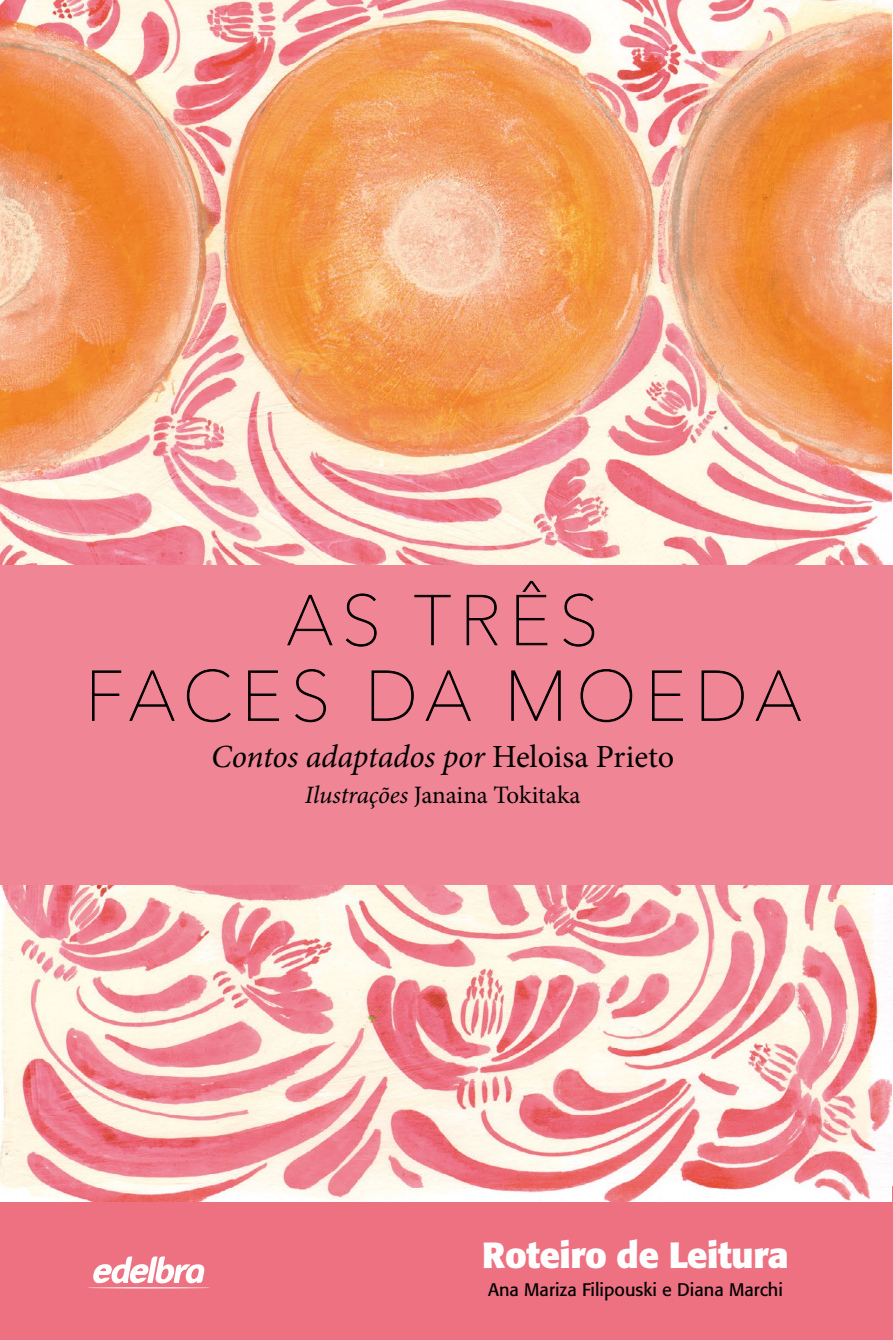
<style>
.page{position:relative;width:893px;height:1340px;background:#fff}
.page>*{position:absolute;margin:0;border:0;box-sizing:border-box;transform-origin:0 0}
.t1{font:200 69.75px/75.6px "Avenir Next";letter-spacing:.12em;color:#000;text-align:center}
.t2{font:700 36px "Formata";letter-spacing:-.01em;color:#fff}
.t3{font:italic 32.18px "Minion Pro";letter-spacing:-.005em;color:#000}
.t4{font:24.97px "Minion Pro";letter-spacing:-.005em;color:#000}
.t5{font:18px "Formata";color:#000}
.s1{font-style:normal}
.s2{font-style:italic}
</style>
<div class="page">
<div style="left:0;top:1186px;width:893px;height:153px;background:#ee7182"></div>
<img style="left:0;top:0;width:891px;height:1201px">
<div style="left:0;top:565px;width:893px;height:319px;background:#f08596"></div>
<svg style="left:287px;top:594px;width:46px;height:52px"></svg>
<svg style="left:345px;top:593px;width:32px;height:54px"></svg>
<svg style="left:414px;top:594px;width:37px;height:51px"></svg>
<svg style="left:466px;top:594px;width:32px;height:52px"></svg>
<svg style="left:516px;top:580px;width:32px;height:65px"></svg>
<svg style="left:563px;top:593px;width:32px;height:54px"></svg>
<svg style="left:92px;top:670px;width:30px;height:51px"></svg>
<svg style="left:129px;top:670px;width:46px;height:51px"></svg>
<svg style="left:186px;top:669px;width:45px;height:53px"></svg>
<svg style="left:248px;top:670px;width:31px;height:51px"></svg>
<svg style="left:295px;top:669px;width:31px;height:53px"></svg>
<svg style="left:371px;top:670px;width:43px;height:51px"></svg>
<svg style="left:425px;top:670px;width:46px;height:51px"></svg>
<svg style="left:511px;top:670px;width:50px;height:51px"></svg>
<svg style="left:580px;top:669px;width:53px;height:53px"></svg>
<svg style="left:652px;top:670px;width:31px;height:51px"></svg>
<svg style="left:701px;top:670px;width:43px;height:51px"></svg>
<svg style="left:755px;top:670px;width:46px;height:51px"></svg>
<hr style="left:87px;top:1287px;width:123px;height:1px;background:#fff;border-radius:50%">
<svg style="left:93px;top:1256px;width:111px;height:27px"></svg>
<h1 class="t1" style="left:85px;top:578px;width:718px">AS TRÊS<br>FACES DA MOEDA</h1>
<h3 class="t3" style="left:211px;top:735px;width:464px">Contos adaptados por <span class="s1">Heloisa Prieto</span></h3>
<h3 class="t4" style="left:305px;top:778px;width:277px"><span class="s2">Ilustrações</span> Janaina Tokitaka</h3>
<h2 class="t2" style="left:482px;top:1232px;width:308px">Roteiro de Leitura</h2>
<p class="t5" style="left:488px;top:1278px;width:296px">Ana Mariza Filipouski e Diana Marchi</p>
</div>
